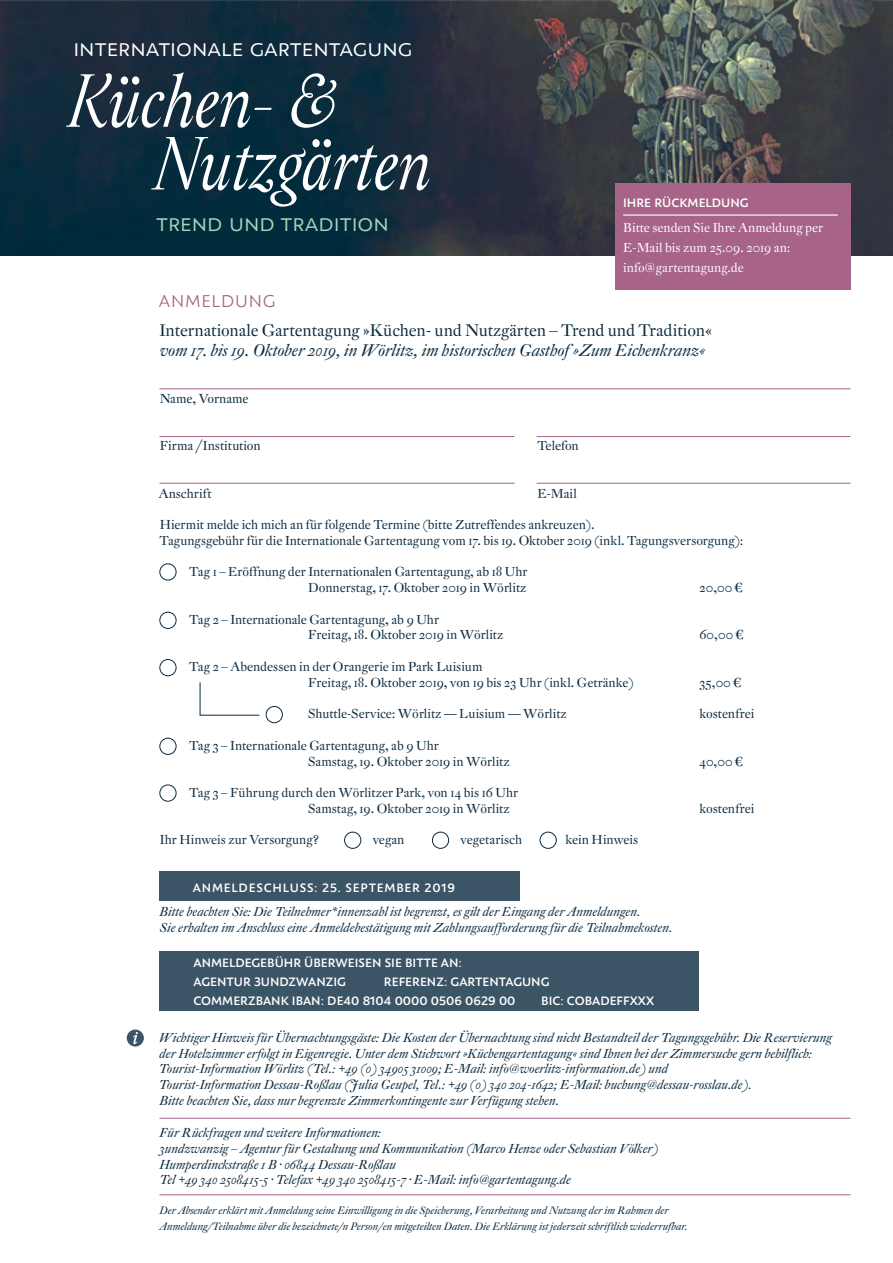
<style>
.page{position:relative;width:893px;height:1263px;background:#fff}
.page>*{position:absolute;margin:0;border:0;box-sizing:border-box;transform-origin:0 0}
.t1{font:24px "Assemblage Sans";color:#fff}
.t2{font:24px "Assemblage Sans";color:#a7d4b9}
.t3{font:18px "Assemblage Sans";letter-spacing:.045em;color:#a76388}
.t4{font:italic 16.5px "DTL Fleischmann SD";color:#0a2a40}
.t5{font:16.5px "DTL Fleischmann SD";letter-spacing:-.005em;color:#0a2a40}
.t6{font:italic 12.75px/15.8px "DTL Fleischmann SD";color:#0a2a40}
.t7{font:12.75px/15.8px "DTL Fleischmann SD";color:#0a2a40}
.t8{font:600 12.75px/18.8px "Assemblage Sans";color:#fff}
.t9{font:12.75px/20.2px "DTL Fleischmann SD";color:#fff}
.t10{font:600 12.75px "Assemblage Sans";letter-spacing:.06em;color:#fff}
.t11{font:italic 10.5px/15.8px "DTL Fleischmann SD";color:#0a2a40}
</style>
<div class="page">
<div style="left:159px;top:871px;width:361px;height:30px;background:#3b5466"></div>
<img style="left:0;top:0;width:893px;height:255px">
<svg style="left:151px;top:137px;width:278px;height:70px;background:#35515f"></svg>
<svg style="left:66px;top:72px;width:270px;height:56px"></svg>
<hr style="left:159px;top:388px;width:691px;height:1px;background:#a76388">
<div style="left:266px;top:706px;width:17px;height:17px;border:1px solid #0a2a40;border-radius:50%"></div>
<hr style="left:159px;top:436px;width:355px;height:1px;background:#a76388">
<hr style="left:159px;top:483px;width:355px;height:1px;background:#a76388">
<hr style="left:537px;top:436px;width:313px;height:1px;background:#a76388">
<hr style="left:537px;top:483px;width:313px;height:1px;background:#a76388">
<div style="left:159px;top:563px;width:17px;height:17px;border:1px solid #0a2a40;border-radius:50%"></div>
<div style="left:159px;top:612px;width:17px;height:17px;border:1px solid #0a2a40;border-radius:50%"></div>
<div style="left:159px;top:659px;width:17px;height:17px;border:1px solid #0a2a40;border-radius:50%"></div>
<div style="left:159px;top:738px;width:17px;height:17px;border:1px solid #0a2a40;border-radius:50%"></div>
<div style="left:159px;top:784px;width:17px;height:17px;border:1px solid #0a2a40;border-radius:50%"></div>
<div style="left:159px;top:951px;width:540px;height:60px;background:#3b5466"></div>
<hr style="left:159px;top:1194px;width:691px;height:1px;background:#a76388">
<svg style="left:199px;top:682px;width:61px;height:34px"></svg>
<div style="left:344px;top:832px;width:17px;height:17px;border:1px solid #0a2a40;border-radius:50%"></div>
<div style="left:432px;top:832px;width:17px;height:17px;border:1px solid #0a2a40;border-radius:50%"></div>
<div style="left:540px;top:832px;width:17px;height:17px;border:1px solid #0a2a40;border-radius:50%"></div>
<div style="left:615px;top:183px;width:235px;height:106px;background:#a76388"></div>
<hr style="left:159px;top:1118px;width:691px;height:1px;background:#a76388">
<svg style="left:127px;top:1029px;width:17px;height:17px"></svg>
<svg style="left:133px;top:1032px;width:5px;height:12px"></svg>
<hr style="left:623px;top:214px;width:215px;height:2px;background:#fff">
<h1 class="t1" style="left:73px;top:36px;width:340px">internationale gartentagung</h1>
<h1 class="t2" style="left:156px;top:211px;width:234px">trend und tradition</h1>
<p class="t8" style="left:623px;top:194px;width:127px">IHRE RÜCKMELDUNG</p>
<p class="t9" style="left:623px;top:217px;width:202px">Bitte senden Sie Ihre Anmeldung per<br>E-Mail bis zum 25.09. 2019 an: info@gartentagung.de</p>
<h2 class="t3" style="left:159px;top:291px;width:118px">ANMELDUNG</h2>
<p class="t5" style="left:159px;top:320px;width:554px">Internationale Gartentagung »Küchen- und Nutzgärten – Trend und Tradition«</p>
<p class="t4" style="left:160px;top:340px;width:547px">vom 17. bis 19. Oktober 2019, in Wörlitz, im historischen Gasthof »Zum Eichenkranz«</p>
<p class="t7" style="left:160px;top:391px;width:90px">Name, Vorname</p>
<p class="t7" style="left:160px;top:438px;width:102px">Firma /Institution</p>
<p class="t7" style="left:537px;top:438px;width:43px">Telefon</p>
<p class="t7" style="left:159px;top:485px;width:54px">Anschrift</p>
<p class="t7" style="left:537px;top:485px;width:41px">E-Mail</p>
<p class="t7" style="left:160px;top:517px;width:585px">Hiermit melde ich mich an für folgende Termine (bitte Zutreffendes ankreuzen).<br>Tagungsgebühr für die Internationale Gartentagung vom 17. bis 19. Oktober 2019 (inkl. Tagungsversorgung):</p>
<p class="t7" style="left:189px;top:564px;width:340px;text-align:right">Tag 1 – Eröffnung der Internationalen Gartentagung, ab 18 Uhr<br>Donnerstag, 17. Oktober 2019 in Wörlitz</p>
<p class="t7" style="left:699px;top:580px;width:45px">20,00 €</p>
<p class="t7" style="left:308px;top:611px;width:197px;text-indent:-119px">Tag 2 – Internationale Gartentagung, ab 9 Uhr<br>Freitag, 18. Oktober 2019 in Wörlitz</p>
<p class="t7" style="left:308px;top:659px;width:327px;text-indent:-119px">Tag 2 – Abendessen in der Orangerie im Park Luisium<br>Freitag, 18. Oktober 2019, von 19 bis 23 Uhr (inkl. Getränke)</p>
<p class="t7" style="left:699px;top:627px;width:45px">60,00 €</p>
<p class="t7" style="left:699px;top:674px;width:43px">35,00 €</p>
<p class="t7" style="left:308px;top:706px;width:260px">Shuttle-Service: Wörlitz — Luisium — Wörlitz</p>
<p class="t7" style="left:699px;top:706px;width:56px">kostenfrei</p>
<p class="t7" style="left:308px;top:737px;width:203px;text-indent:-119px">Tag 3 – Internationale Gartentagung, ab 9 Uhr<br>Samstag, 19. Oktober 2019 in Wörlitz</p>
<p class="t7" style="left:699px;top:753px;width:45px">40,00 €</p>
<p class="t7" style="left:308px;top:785px;width:211px;text-indent:-119px">Tag 3 – Führung durch den Wörlitzer Park, von 14 bis 16 Uhr<br>Samstag, 19. Oktober 2019 in Wörlitz</p>
<p class="t7" style="left:160px;top:832px;width:161px">Ihr Hinweis zur Versorgung?</p>
<p class="t7" style="left:373px;top:832px;width:33px">vegan</p>
<p class="t7" style="left:461px;top:832px;width:63px">vegetarisch</p>
<p class="t7" style="left:566px;top:832px;width:74px">kein Hinweis</p>
<p class="t10" style="left:193px;top:880px;width:264px">ANMELDESCHLUSS: 25. SEPTEMBER 2019</p>
<p class="t6" style="left:159px;top:903px;width:515px">Bitte beachten Sie: Die Teilnehmer*innenzahl ist begrenzt, es gilt der Eingang der Anmeldungen.<br>Sie erhalten im Anschluss eine Anmeldebestätigung mit Zahlungsaufforderung für die Teilnahmekosten.</p>
<p class="t8" style="left:193px;top:954px;width:270px">ANMELDEGEBÜHR ÜBERWEISEN SIE BITTE AN:<br>AGENTUR 3UNDZWANZIG</p>
<p class="t8" style="left:193px;top:972px;width:357px;text-indent:190px">REFERENZ: GARTENTAGUNG<br>COMMERZBANK IBAN: DE40 8104 0000 0506 0629 00</p>
<p class="t8" style="left:541px;top:991px;width:114px">BIC: COBADEFFXXX</p>
<p class="t7" style="left:699px;top:800px;width:56px">kostenfrei</p>
<p class="t6" style="left:159px;top:1029px;width:675px">Wichtiger Hinweis für Übernachtungsgäste: Die Kosten der Übernachtung sind nicht Bestandteil der Tagungsgebühr. Die Reservierung der Hotelzimmer erfolgt in Eigenregie. Unter dem Stichwort »Küchengartentagung« sind Ihnen bei der Zimmersuche gern behilflich:<br>Tourist-Information Wörlitz (Tel.: +49 (0) 34905 31009; E-Mail: info@woerlitz-information.de) und<br>Tourist-Information Dessau-Roßlau (Julia Geupel, Tel.: +49 (0) 340 204-1642; E-Mail: buchung@dessau-rosslau.de).<br>Bitte beachten Sie, dass nur begrenzte Zimmerkontingente zur Verfügung stehen.</p>
<p class="t6" style="left:159px;top:1125px;width:500px">Für Rückfragen und weitere Informationen:<br>3undzwanzig – Agentur für Gestaltung und Kommunikation (Marco Henze oder Sebastian Völker)<br>Humperdinckstraße 1 B · 06844 Dessau-Roßlau<br>Tel +49 340 2508415-5 · Telefax +49 340 2508415-7 · E-Mail: info@gartentagung.de</p>
<p class="t11" style="left:159px;top:1202px;width:530px">Der Absender erklärt mit Anmeldung seine Einwilligung in die Speicherung, Verarbeitung und Nutzung der im Rahmen der<br>Anmeldung/Teilnahme über die bezeichnete/n Person/en mitgeteilten Daten. Die Erklärung ist jederzeit schriftlich wiederrufbar.</p>
</div>
